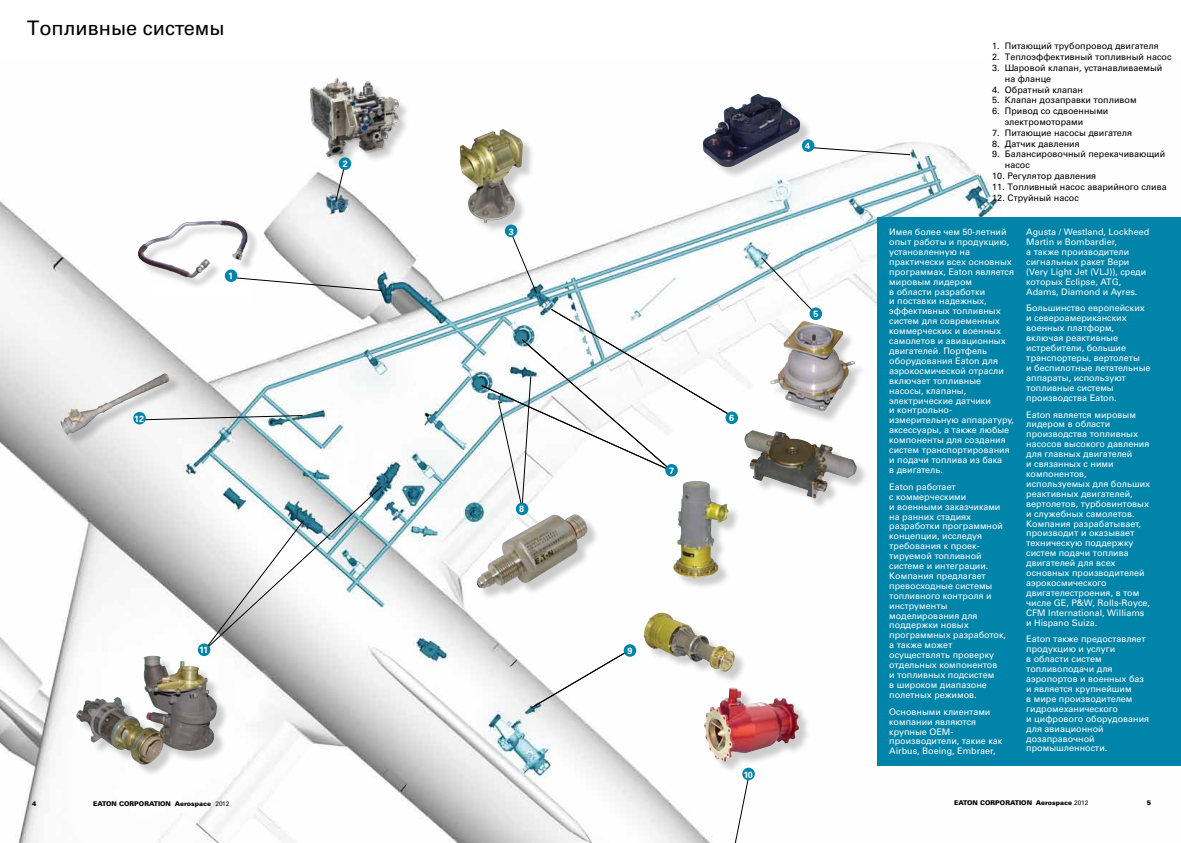
<style>
.page{position:relative;width:1181px;height:843px;background:#fff}
.page>*{position:absolute;margin:0;border:0;box-sizing:border-box;transform-origin:0 0}
.t1{font:20px "Univers Cyr";color:#000}
.t2{font:9px/9.9px "Univers Cyr";color:#fff}
.t3{font:9px/10.8px "Univers Cyr";color:#000}
.t4{font:700 9px "Univers";color:#fff}
.t5{font:900 6.5px "Univers";color:#000}
.s1{font-weight:400}
</style>
<div class="page">
<img style="left:0;top:140px;width:1181px;height:702px">
<div style="left:151px;top:285px;width:101px;height:17px;background:#fff"></div>
<div style="left:140px;top:222px;width:120px;height:68px;background:#000;opacity:.2"></div>
<img style="left:137px;top:220px;width:88px;height:58px">
<div style="left:461px;top:131px;width:74px;height:104px;background:#000;opacity:.2"></div>
<img style="left:459px;top:129px;width:64px;height:95px">
<div style="left:478px;top:516px;width:122px;height:84px;background:#000;opacity:.2"></div>
<img style="left:476px;top:514px;width:112px;height:74px">
<div style="left:78px;top:657px;width:151px;height:120px;background:#000;opacity:.2"></div>
<img style="left:74px;top:657px;width:144px;height:109px">
<svg style="left:200px;top:486px;width:182px;height:168px"></svg>
<svg style="left:181px;top:415px;width:122px;height:5px"></svg>
<svg style="left:230px;top:277px;width:152px;height:14px"></svg>
<svg style="left:510px;top:231px;width:27px;height:63px"></svg>
<div style="left:198px;top:643px;width:12px;height:13px;background:#0084a9;border-radius:50%"></div>
<div style="left:225px;top:269px;width:12px;height:13px;background:#0084a9;border-radius:50%"></div>
<div style="left:505px;top:224px;width:12px;height:13px;background:#0084a9;border-radius:50%"></div>
<div style="left:516px;top:502px;width:12px;height:13px;background:#0084a9;border-radius:50%"></div>
<div style="left:62px;top:375px;width:119px;height:72px;background:#000;opacity:.2"></div>
<img style="left:61px;top:373px;width:108px;height:62px">
<div style="left:133px;top:412px;width:13px;height:12px;background:#0084a9;border-radius:50%"></div>
<div style="left:312px;top:80px;width:98px;height:90px;background:#fefefe"></div>
<img style="left:302px;top:77px;width:102px;height:83px">
<svg style="left:335px;top:166px;width:10px;height:36px"></svg>
<div style="left:339px;top:157px;width:12px;height:13px;background:#0084a9;border-radius:50%"></div>
<div style="left:772px;top:323px;width:95px;height:100px;background:#000;opacity:.2"></div>
<img style="left:770px;top:321px;width:85px;height:90px">
<div style="left:675px;top:482px;width:65px;height:108px;background:#000;opacity:.2"></div>
<img style="left:668px;top:511px;width:62px;height:67px">
<div style="left:645px;top:614px;width:102px;height:70px;background:#000;opacity:.2"></div>
<img style="left:643px;top:612px;width:92px;height:59px">
<div style="left:704px;top:96px;width:108px;height:83px;background:#000;opacity:.2"></div>
<img style="left:702px;top:94px;width:99px;height:75px">
<svg style="left:807px;top:147px;width:103px;height:8px"></svg>
<svg style="left:761px;top:257px;width:52px;height:54px"></svg>
<svg style="left:481px;top:309px;width:249px;height:202px"></svg>
<svg style="left:531px;top:649px;width:99px;height:59px"></svg>
<div style="left:802px;top:139px;width:12px;height:13px;background:#0084a9;border-radius:50%"></div>
<div style="left:809px;top:307px;width:13px;height:13px;background:#0084a9;border-radius:50%"></div>
<div style="left:725px;top:411px;width:13px;height:13px;background:#0084a9;border-radius:50%"></div>
<div style="left:665px;top:464px;width:13px;height:12px;background:#0084a9;border-radius:50%"></div>
<div style="left:624px;top:644px;width:12px;height:12px;background:#0084a9;border-radius:50%"></div>
<div style="left:746px;top:432px;width:123px;height:78px;background:#000;opacity:.2"></div>
<img style="left:744px;top:430px;width:113px;height:68px">
<div style="left:877px;top:217px;width:304px;height:548px;background:#0084a9"></div>
<div style="left:706px;top:689px;width:105px;height:85px;background:#000;opacity:.2"></div>
<img style="left:704px;top:687px;width:95px;height:75px">
<svg style="left:733px;top:779px;width:15px;height:63px"></svg>
<div style="left:742px;top:767px;width:13px;height:13px;background:#0084a9;border-radius:50%"></div>
<h1 class="t1" style="left:27px;top:16px;width:199px">Топливные системы</h1>
<p class="t4" style="left:134px;top:413px;width:12px">12</p>
<p class="t4" style="left:228px;top:271px;width:7px">1</p>
<p class="t4" style="left:199px;top:644px;width:11px">11</p>
<p class="t5" style="left:32px;top:799px;width:6px">4</p>
<p class="t5" style="left:93px;top:799px;width:138px">EATON CORPORATION AEROSPACE <span class="s1">2012</span></p>
<p class="t4" style="left:343px;top:158px;width:7px">2</p>
<p class="t4" style="left:509px;top:226px;width:7px">3</p>
<p class="t4" style="left:519px;top:504px;width:7px">8</p>
<p class="t4" style="left:669px;top:466px;width:7px">7</p>
<p class="t4" style="left:729px;top:413px;width:7px">6</p>
<p class="t4" style="left:805px;top:141px;width:7px">4</p>
<p class="t4" style="left:813px;top:309px;width:7px">5</p>
<p class="t4" style="left:627px;top:645px;width:7px">9</p>
<p class="t4" style="left:743px;top:769px;width:11px">10</p>
<p class="t3" style="left:992px;top:41px;width:168px">1. Питающий трубопровод двигателя</p>
<p class="t3" style="left:992px;top:51px;width:181px">2. Теплоэффективный топливный насос</p>
<p class="t3" style="left:1005px;top:62px;width:159px;text-indent:-13px">3. Шаровой клапан, устанавливаемый на фланце</p>
<p class="t3" style="left:992px;top:84px;width:92px">4. Обратный клапан</p>
<p class="t3" style="left:992px;top:95px;width:146px">5. Клапан дозаправки топливом</p>
<p class="t3" style="left:1005px;top:105px;width:105px;text-indent:-13px">6. Привод со сдвоенными электромоторами</p>
<p class="t3" style="left:992px;top:127px;width:141px">7. Питающие насосы двигателя</p>
<p class="t3" style="left:992px;top:138px;width:89px">8. Датчик давления</p>
<p class="t3" style="left:1005px;top:149px;width:162px;text-indent:-13px">9. Балансировочный перекачивающий насос</p>
<p class="t3" style="left:992px;top:170px;width:105px">10. Регулятор давления</p>
<p class="t3" style="left:992px;top:181px;width:176px">11. Топливный насос аварийного слива</p>
<p class="t3" style="left:992px;top:192px;width:88px">12. Струйный насос</p>
<p class="t2" style="left:889px;top:227px;width:126px">Имея более чем 50-летний опыт работы и продукцию, установленную на практически всех основных программах, Eaton является мировым лидером<br>в области разработки<br>и поставки надежных, эффективных топливных систем для современных коммерческих и военных самолетов и авиационных двигателей. Портфель оборудования Eaton для аэрокосмической отрасли включает топливные насосы, клапаны, электрические датчики<br>и контрольно&shy;измерительную аппаратуру, аксессуары, а также любые компоненты для создания систем транспортирования и подачи топлива из бака<br>в двигатель.</p>
<p class="t2" style="left:889px;top:481px;width:118px">Eaton работает<br>с коммерческими<br>и военными заказчиками на ранних стадиях разработки программной концепции, исследуя требования к проек&shy;тируемой топливной системе и интеграции.<br>Компания предлагает превосходные системы топливного контроля и инструменты моделирования для поддержки новых программных разработок, а также может осуществлять проверку отдельных компонентов<br>и топливных подсистем<br>в широком диапазоне полетных режимов.</p>
<p class="t2" style="left:889px;top:706px;width:115px">Основными клиентами компании являются крупные OEM&shy;производители, такие как<br>Airbus, Boeing, Embraer,</p>
<p class="t2" style="left:1026px;top:227px;width:124px">Agusta / Westland, Lockheed<br>Martin и Bombardier,<br>а также производители сигнальных ракет Вери (Very Light Jet (VLJ)), среди которых Eclipse, ATG,<br>Adams, Diamond и Ayres.</p>
<p class="t2" style="left:1026px;top:303px;width:126px">Большинство европейских и североамериканских военных платформ, включая реактивные истребители, большие транспортеры, вертолеты<br>и беспилотные летательные аппараты, используют топливные системы производства Eaton.</p>
<p class="t2" style="left:1026px;top:409px;width:125px">Eaton является мировым лидером в области производства топливных насосов высокого давления для главных двигателей<br>и связанных с ними компонентов, используемых для больших реактивных двигателей, вертолетов, турбовинтовых и служебных самолетов.<br>Компания разрабатывает, производит и оказывает техническую поддержку систем подачи топлива двигателей для всех основных производителей аэрокосмического двигателестроения, в том числе GE, P&amp;W, Rolls-Royce,<br>CFM International, Williams и Hispano Suiza.</p>
<p class="t2" style="left:1026px;top:634px;width:124px">Eaton также предоставляет продукцию и услуги<br>в области систем топливоподачи для аэропортов и военных баз и является крупнейшим<br>в мире производителем гидромеханического<br>и цифрового оборудования для авиационной дозаправочной промышленности.</p>
<p class="t5" style="left:954px;top:798px;width:136px">EATON CORPORATION AEROSPACE <span class="s1">2012</span></p>
<p class="t5" style="left:1147px;top:798px;width:6px">5</p>
</div>
